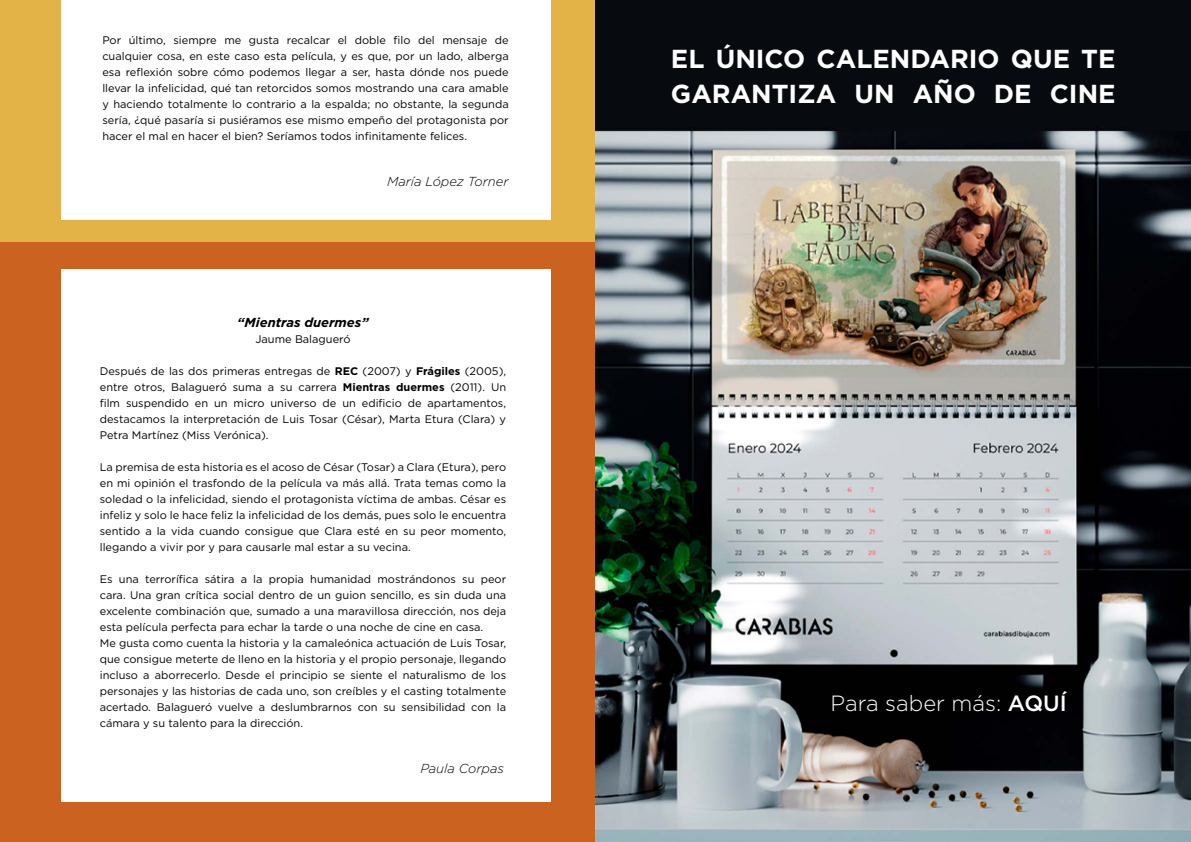
<style>
.page{position:relative;width:1191px;height:842px;background:#fff}
.page>*{position:absolute;margin:0;border:0;box-sizing:border-box;transform-origin:0 0}
.t1{font:700 26px/35px "Gotham";color:#fff}
.t2{font:300 22px "Gotham";color:#fff}
.t3{font:italic 300 13px "Gotham";color:#000}
.t4{font:italic 700 13px "Gotham";color:#000}
.t5{font:11px/16px "Gotham";color:#000;text-align:justify}
.s1{font-weight:700}
.s2{font-weight:500}
</style>
<div class="page">
<div style="left:0;top:0;width:595px;height:842px;background:#e3b348"></div>
<div style="left:0;top:242px;width:595px;height:600px;background:#cb621f"></div>
<div style="left:61px;top:269px;width:489px;height:533px;background:#fff"></div>
<div style="left:61px;top:0;width:489px;height:220px;background:#fff"></div>
<img style="left:595px;top:0;width:596px;height:842px">
<p class="t5" style="left:102px;top:32px;width:408px">Por último, siempre me gusta recalcar el doble filo del mensaje de cualquier cosa, en este caso esta película, y es que, por un lado, alberga esa reflexión sobre cómo podemos llegar a ser, hasta dónde nos puede llevar la infelicidad, qué tan retorcidos somos mostrando una cara amable y haciendo totalmente lo contrario a la espalda; no obstante, la segunda sería, ¿qué pasaría si pusiéramos ese mismo empeño del protagonista por hacer el mal en hacer el bien? Seríamos todos infinitamente felices.</p>
<p class="t3" style="left:387px;top:174px;width:123px">María López Torner</p>
<p class="t4" style="left:237px;top:313px;width:133px">“Mientras duermes”</p>
<p class="t5" style="left:255px;top:330px;width:96px">Jaume Balagueró</p>
<p class="t5" style="left:100px;top:362px;width:408px">Después de las dos primeras entregas de <span class="s1">REC</span> (2007) y <span class="s1">Frágiles</span> (2005), entre otros, Balagueró suma a su carrera <span class="s1">Mientras duermes</span> (2011). Un film suspendido en un micro universo de un edificio de apartamentos, destacamos la interpretación de Luis Tosar (César), Marta Etura (Clara) y Petra Martínez (Miss Verónica).</p>
<p class="t5" style="left:100px;top:458px;width:408px">La premisa de esta historia es el acoso de César (Tosar) a Clara (Etura), pero en mi opinión el trasfondo de la película va más allá. Trata temas como la soledad o la infelicidad, siendo el protagonista víctima de ambas. César es infeliz y solo le hace feliz la infelicidad de los demás, pues solo le encuentra sentido a la vida cuando consigue que Clara esté en su peor momento, llegando a vivir por y para causarle mal estar a su vecina.</p>
<p class="t5" style="left:100px;top:570px;width:408px;text-align:left">Es una terrorífica sátira a la propia humanidad mostrándonos su peor cara. Una gran crítica social dentro de un guion sencillo, es sin duda una excelente combinación que, sumado a una maravillosa dirección, nos deja esta película perfecta para echar la tarde o una noche de cine en casa.<br>Me gusta como cuenta la historia y la camaleónica actuación de Luis Tosar, que consigue meterte de lleno en la historia y el propio personaje, llegando incluso a aborrecerlo. Desde el principio se siente el naturalismo de los personajes y las historias de cada uno, son creíbles y el casting totalmente acertado. Balagueró vuelve a deslumbrarnos con su sensibilidad con la cámara y su talento para la dirección.</p>
<p class="t3" style="left:420px;top:760px;width:85px">Paula Corpas</p>
<h1 class="t1" style="left:671px;top:41px;width:446px">EL ÚNICO CALENDARIO QUE TE<br>GARANTIZA UN AÑO DE CINE</h1>
<h2 class="t2" style="left:830px;top:689px;width:238px">Para saber más: <span class="s2">AQUÍ</span></h2>
</div>
